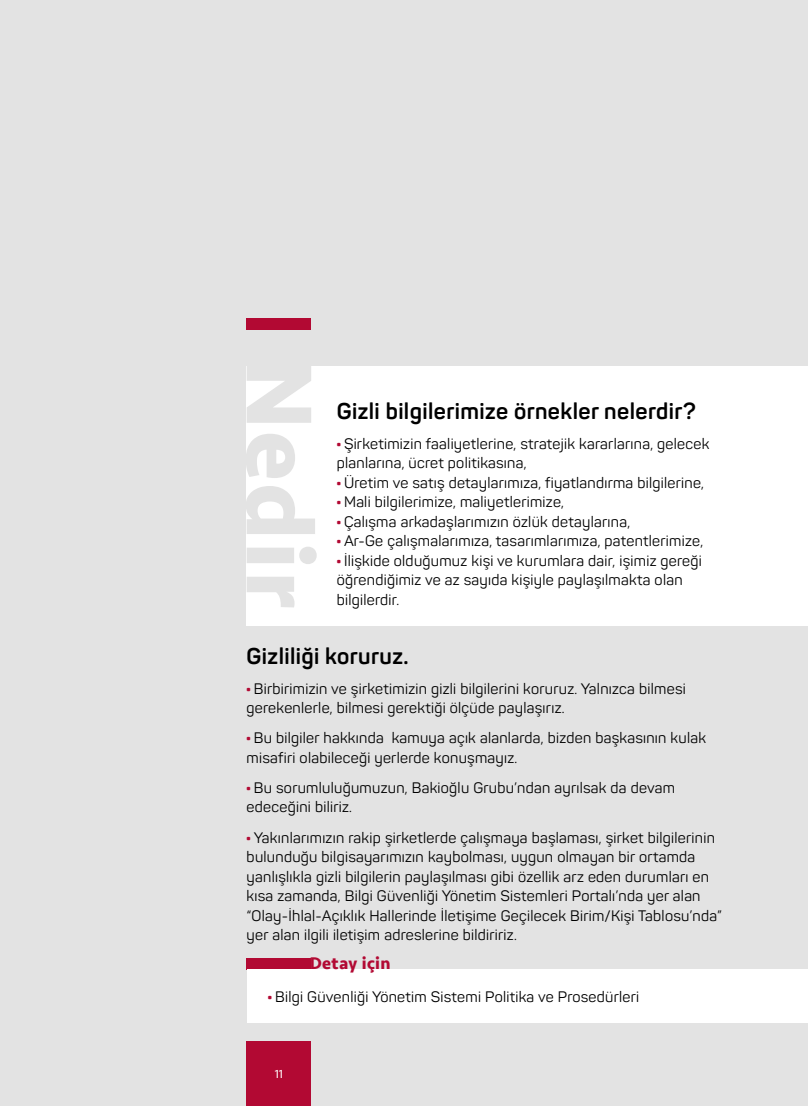
<style>
.page{position:relative;width:808px;height:1106px;background:#e3e3e3}
.page>*{position:absolute;margin:0;border:0;box-sizing:border-box;transform-origin:0 0}
.t1{font:700 96.9px "Seravek";letter-spacing:.02em;color:#e3e3e3}
.t2{font:700 22.5px "Panton";letter-spacing:.02em;color:#000}
.t3{font:700 17.4px "Seravek";letter-spacing:.02em;color:#b20933}
.t4{font:15px/19.5px "Panton";letter-spacing:.02em;color:#000}
.t5{font:12px "Seravek";color:#fff}
.s1{font-weight:900;color:#b20933}
</style>
<div class="page">
<div style="left:247px;top:1041px;width:64px;height:65px;background:#b20933"></div>
<div style="left:247px;top:366px;width:561px;height:259px;background:#fff"></div>
<div style="left:247px;top:957px;width:64px;height:12px;background:#b20933"></div>
<div style="left:247px;top:969px;width:561px;height:54px;background:#fff"></div>
<div style="left:247px;top:319px;width:64px;height:11px;background:#b20933"></div>
<h1 class="t1" style="left:356px;top:359px;width:250px;rotate:90deg">Nedir</h1>
<h2 class="t2" style="left:337px;top:397px;width:360px">Gizli bilgilerimize örnekler nelerdir?</h2>
<p class="t4" style="left:337px;top:434px;width:374px"><span class="s1">∙</span> Şirketimizin faaliyetlerine, stratejik kararlarına, gelecek planlarına, ücret politikasına,<br><span class="s1">∙</span> Üretim ve satış detaylarımıza, fiyatlandırma bilgilerine, <span class="s1">∙</span> Mali bilgilerimize, maliyetlerimize,<br><span class="s1">∙</span> Çalışma arkadaşlarımızın özlük detaylarına,<br><span class="s1">∙</span> Ar-Ge çalışmalarımıza, tasarımlarımıza, patentlerimize, <span class="s1">∙</span> İlişkide olduğumuz kişi ve kurumlara dair, işimiz gereği öğrendiğimiz ve az sayıda kişiyle paylaşılmakta olan bilgilerdir.</p>
<h2 class="t2" style="left:247px;top:642px;width:163px">Gizliliği koruruz.</h2>
<p class="t4" style="left:247px;top:679px;width:441px"><span class="s1">∙</span> Birbirimizin ve şirketimizin gizli bilgilerini koruruz. Yalnızca bilmesi gerekenlerle, bilmesi gerektiği ölçüde paylaşırız.</p>
<p class="t4" style="left:247px;top:728px;width:461px"><span class="s1">∙</span> Bu bilgiler hakkında kamuya açık alanlarda, bizden başkasının kulak misafiri olabileceği yerlerde konuşmayız.</p>
<p class="t4" style="left:247px;top:778px;width:430px"><span class="s1">∙</span> Bu sorumluluğumuzun, Bakioğlu Grubu’ndan ayrılsak da devam edeceğini biliriz.</p>
<p class="t4" style="left:247px;top:827px;width:477px"><span class="s1">∙</span> Yakınlarımızın rakip şirketlerde çalışmaya başlaması, şirket bilgilerinin bulunduğu bilgisayarımızın kaybolması, uygun olmayan bir ortamda yanlışlıkla gizli bilgilerin paylaşılması gibi özellik arz eden durumları en kısa zamanda, Bilgi Güvenliği Yönetim Sistemleri Portalı’nda yer alan “Olay-İhlal-Açıklık Hallerinde İletişime Geçilecek Birim/Kişi Tablosu’nda” yer alan ilgili iletişim adreslerine bildiririz.</p>
<p class="t3" style="left:310px;top:949px;width:82px">Detay için</p>
<p class="t4" style="left:268px;top:986px;width:373px"><span class="s1">∙</span> Bilgi Güvenliği Yönetim Sistemi Politika ve Prosedürleri</p>
<p class="t5" style="left:275px;top:1064px;width:10px">11</p>
</div>
